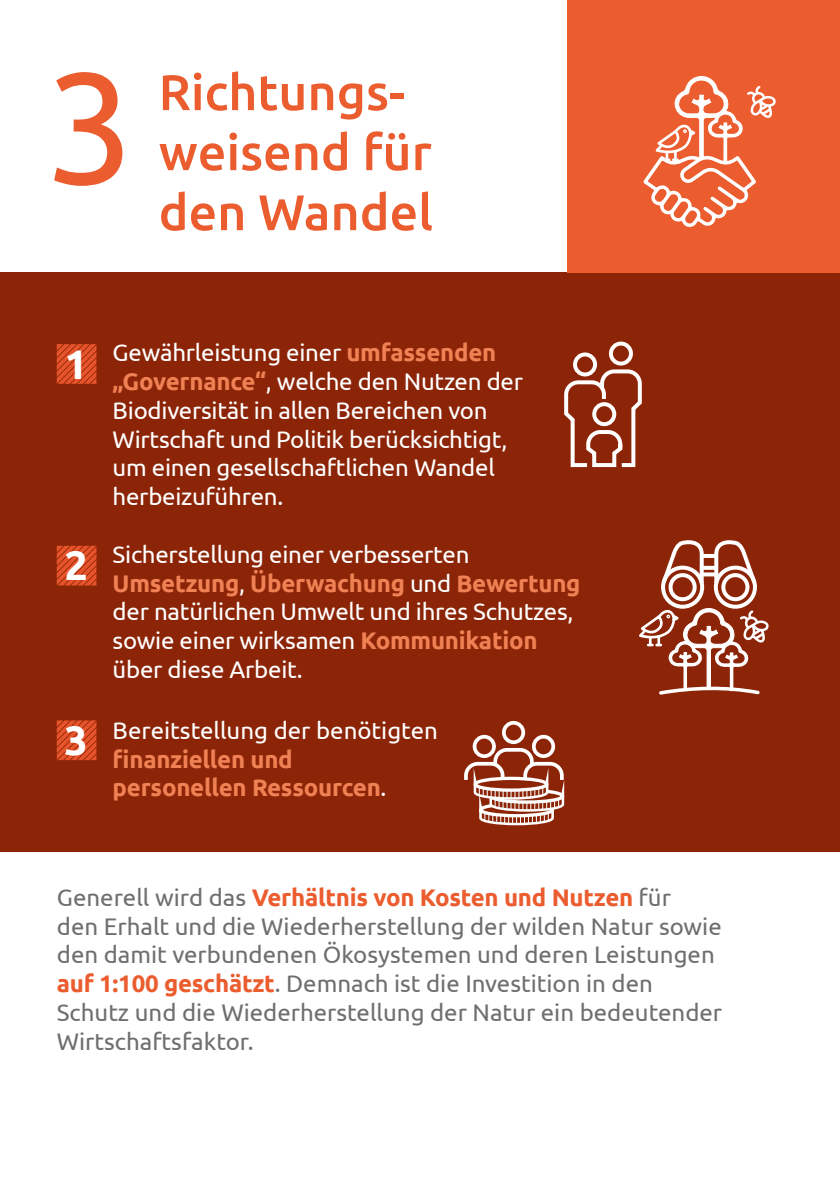
<style>
.page{position:relative;width:840px;height:1191px;background:#fff}
.page>*{position:absolute;margin:0;border:0;box-sizing:border-box;transform-origin:0 0}
.t1{font:157.2px "Ubuntu";color:#eb5c2e}
.t2{font:500 50px/60px "Ubuntu";color:#eb5c2e}
.t3{font:700 41.2px "Ubuntu";color:#fff}
.Intro{font:24px/28.8px "Ubuntu";letter-spacing:-.01em;color:#fff}
.Intro-2{font:24px/28.8px "Ubuntu";color:#706f6f}
.Intro-3{font:700 24px/28.8px "Ubuntu";letter-spacing:-.01em;color:#f08154}
.s1{font-weight:700;color:#f08154}
.s2{font-weight:400;color:#fff}
.s3{font-weight:700;color:#eb5c2e}
</style>
<div class="page">
<div style="left:0;top:272px;width:839px;height:579px;background:#8c2507"></div>
<div style="left:567px;top:0;width:272px;height:272px;background:#eb5c2e"></div>
<svg style="left:643px;top:76px;width:133px;height:151px"></svg>
<div style="left:572px;top:352px;width:24px;height:24px;border:4px solid #fff;border-radius:50%"></div>
<div style="left:608px;top:341px;width:24px;height:24px;border:4px solid #fff;border-radius:50%"></div>
<svg style="left:564px;top:367px;width:78px;height:101px"></svg>
<svg style="left:57px;top:344px;width:39px;height:40px"></svg>
<svg style="left:57px;top:546px;width:39px;height:39px"></svg>
<svg style="left:57px;top:720px;width:39px;height:40px"></svg>
<svg style="left:639px;top:540px;width:129px;height:155px"></svg>
<div style="left:472px;top:735px;width:23px;height:23px;border:4px solid #fff;border-radius:50%"></div>
<div style="left:531px;top:735px;width:23px;height:23px;border:4px solid #fff;border-radius:50%"></div>
<div style="left:501px;top:721px;width:24px;height:23px;border:4px solid #fff;border-radius:50%"></div>
<svg style="left:464px;top:746px;width:101px;height:80px"></svg>
<p class="t1" style="left:45px;top:32px;width:90px">3</p>
<p class="t2" style="left:159px;top:61px;width:276px">Richtungs&shy;weisend für den Wandel</p>
<p class="t3" style="left:65px;top:339px;width:25px">1</p>
<p class="Intro" style="left:113px;top:337px;width:411px">Gewährleistung einer <span class="s1">umfassenden „Governance“</span>, welche den Nutzen der Biodiversität in allen Bereichen von Wirtschaft und Politik berücksichtigt, um einen gesellschaftlichen Wandel herbeizuführen.</p>
<p class="t3" style="left:65px;top:541px;width:25px">2</p>
<p class="Intro" style="left:113px;top:539px;width:469px">Sicherstellung einer verbesserten <span class="s1">Umsetzung</span>, <span class="s1">Überwachung</span> und <span class="s1">Bewertung </span>der natürlichen Umwelt und ihres Schutzes, sowie einer wirksamen <span class="s1">Kommunikation </span>über diese Arbeit.</p>
<p class="t3" style="left:65px;top:715px;width:25px">3</p>
<p class="Intro-3" style="left:113px;top:715px;width:326px"><span class="s2">Bereitstellung der benötigten </span>finanziellen und<br>personellen Ressourcen<span class="s2">.</span></p>
<p class="Intro-2" style="left:57px;top:882px;width:666px">Generell wird das <span class="s3">Verhältnis von Kosten und Nutzen</span> für<br>den Erhalt und die Wiederherstellung der wilden Natur sowie den damit verbundenen Ökosystemen und deren Leistungen <span class="s3">auf 1:100 geschätzt</span>. Demnach ist die Investition in den Schutz und die Wiederherstellung der Natur ein bedeutender Wirtschaftsfaktor.</p>
</div>
